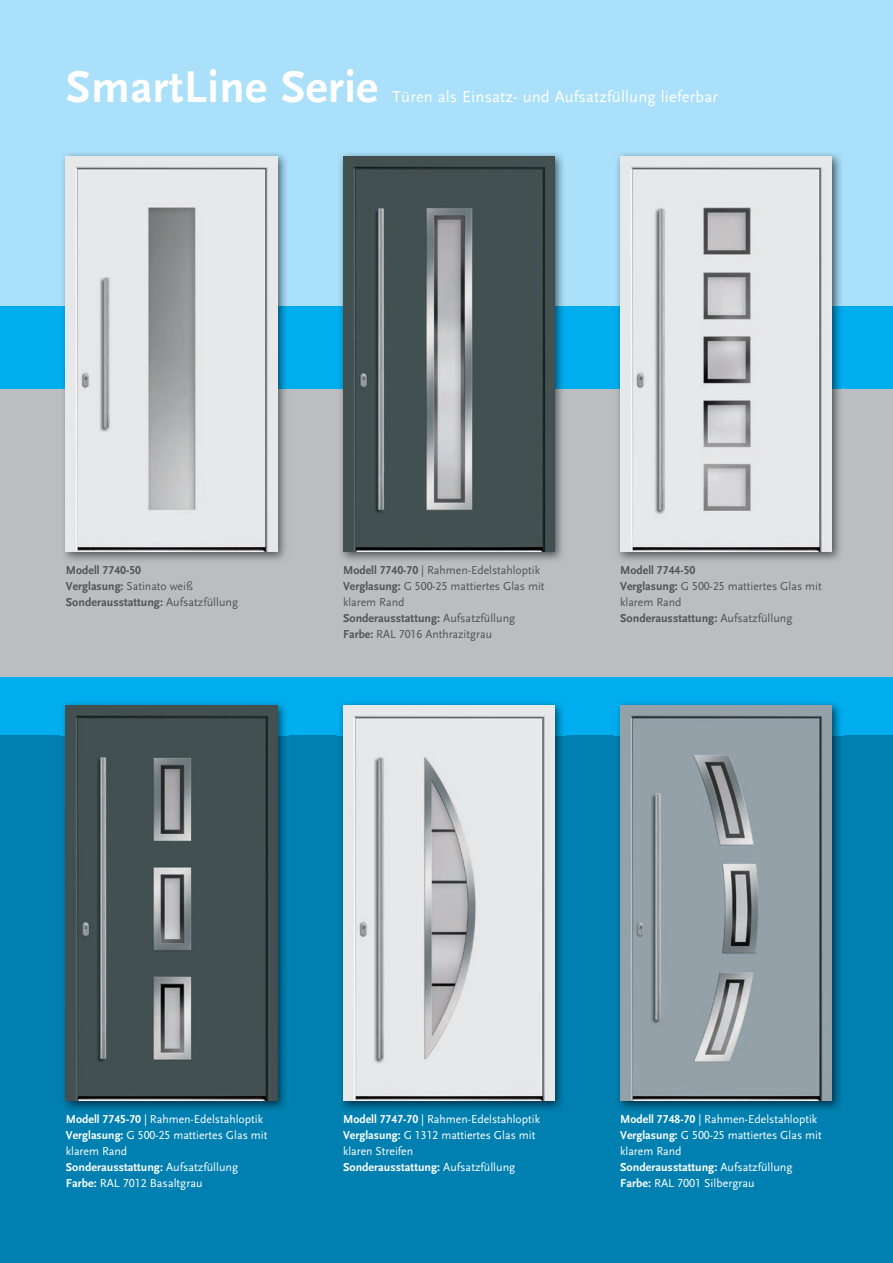
<style>
.page{position:relative;width:893px;height:1263px;background:#aae0f9}
.page>*{position:absolute;margin:0;border:0;box-sizing:border-box;transform-origin:0 0}
.t1{font:16.5px "Scala Sans LF";letter-spacing:.01em;color:#fff}
.t2{font:12px/15.9px "Scala Sans LF";color:#fff}
.t3{font:12px/15.9px "Scala Sans LF";color:#535355}
.t4{font:700 12px/15.9px "Scala Sans LF";color:#535355}
.s1{font-weight:700;font-size:46.5px}
.s2{font-weight:400}
.s3{font-weight:700}
</style>
<div class="page">
<div style="left:0;top:735px;width:893px;height:528px;background:#0080b0"></div>
<div style="left:0;top:677px;width:893px;height:58px;background:#00aeef"></div>
<div style="left:0;top:389px;width:893px;height:288px;background:#bcbdc0"></div>
<div style="left:0;top:306px;width:893px;height:83px;background:#00aeef"></div>
<img style="left:63px;top:153px;width:223px;height:408px">
<img style="left:66px;top:156px;width:211px;height:396px">
<img style="left:340px;top:153px;width:223px;height:408px">
<img style="left:343px;top:156px;width:211px;height:396px">
<img style="left:617px;top:153px;width:224px;height:408px">
<img style="left:620px;top:156px;width:211px;height:396px">
<img style="left:60px;top:702px;width:229px;height:407px">
<img style="left:66px;top:705px;width:211px;height:396px">
<img style="left:340px;top:702px;width:226px;height:407px">
<img style="left:343px;top:705px;width:211px;height:396px">
<img style="left:614px;top:702px;width:229px;height:407px">
<img style="left:620px;top:705px;width:211px;height:396px">
<h1 class="t1" style="left:66px;top:87px;width:653px"><span class="s1">SmartLine Serie</span> Türen als Einsatz- und Aufsatzfüllung lieferbar</h1>
<p class="t4" style="left:66px;top:562px;width:174px">Modell 7740-50<br>Verglasung: <span class="s2">Satinato weiß<br></span>Sonderausstattung: <span class="s2">Aufsatzfüllung</span></p>
<p class="t3" style="left:343px;top:562px;width:203px"><span class="s3">Modell 7740-70</span> | Rahmen-Edelstahloptik<br><span class="s3">Verglasung:</span> G 500-25 mattiertes Glas mit klarem Rand<br><span class="s3">Sonderausstattung:</span> Aufsatzfüllung<br><span class="s3">Farbe:</span> RAL 7016 Anthrazitgrau</p>
<p class="t3" style="left:620px;top:562px;width:203px"><span class="s3">Modell 7744-50<br>Verglasung:</span> G 500-25 mattiertes Glas mit klarem Rand<br><span class="s3">Sonderausstattung:</span> Aufsatzfüllung</p>
<p class="t2" style="left:66px;top:1111px;width:203px"><span class="s3">Modell 7745-70</span> | Rahmen-Edelstahloptik<br><span class="s3">Verglasung:</span> G 500-25 mattiertes Glas mit klarem Rand<br><span class="s3">Sonderausstattung:</span> Aufsatzfüllung<br><span class="s3">Farbe:</span> RAL 7012 Basaltgrau</p>
<p class="t2" style="left:343px;top:1111px;width:199px"><span class="s3">Modell 7747-70</span> | Rahmen-Edelstahloptik <span class="s3">Verglasung:</span> G 1312 mattiertes Glas mit klaren Streifen<br><span class="s3">Sonderausstattung:</span> Aufsatzfüllung</p>
<p class="t2" style="left:620px;top:1111px;width:203px"><span class="s3">Modell 7748-70</span> | Rahmen-Edelstahloptik<br><span class="s3">Verglasung:</span> G 500-25 mattiertes Glas mit klarem Rand<br><span class="s3">Sonderausstattung:</span> Aufsatzfüllung<br><span class="s3">Farbe:</span> RAL 7001 Silbergrau</p>
</div>
